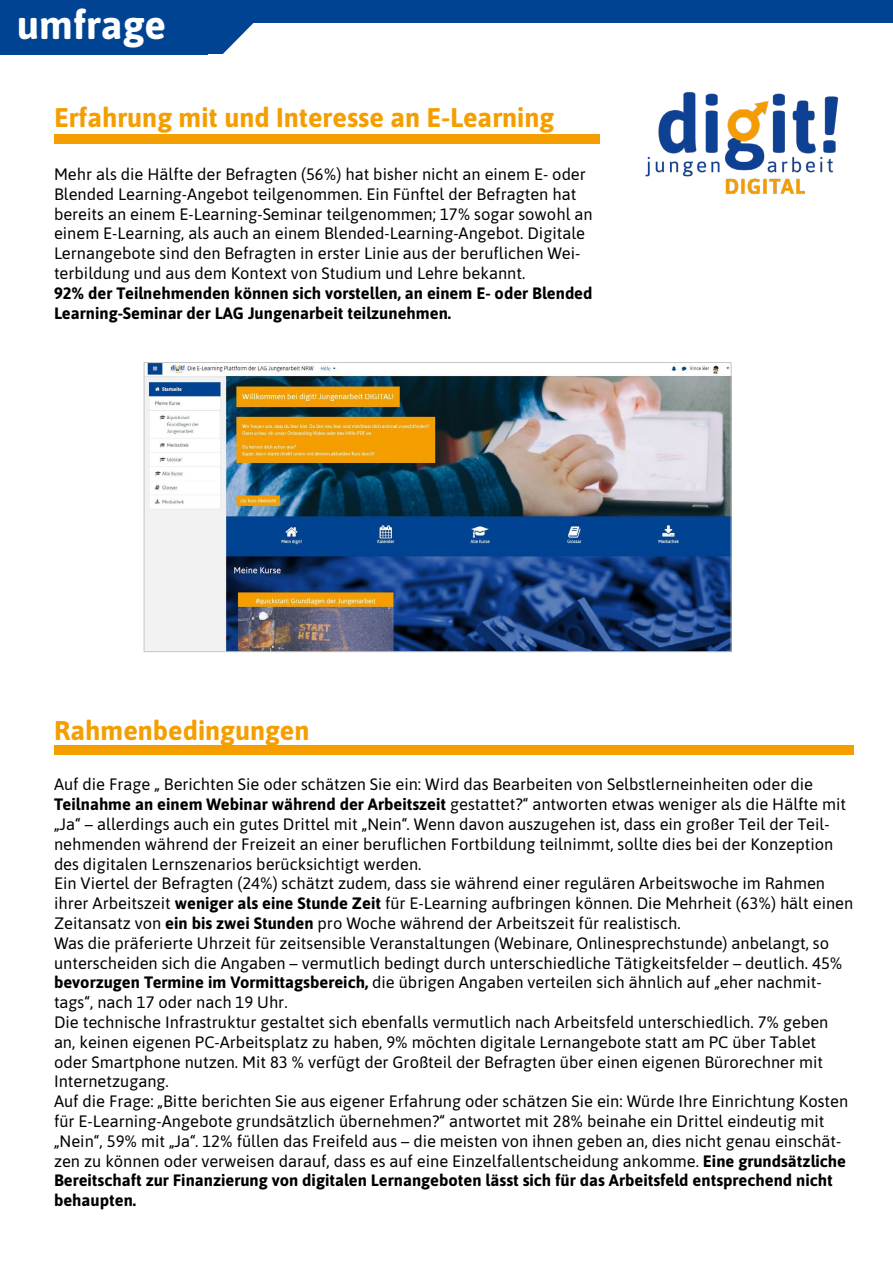
<style>
.page{position:relative;width:893px;height:1263px;background:#fff}
.page>*{position:absolute;margin:0;border:0;box-sizing:border-box;transform-origin:0 0}
.t1{font:700 40.2px "Asap";color:#fff}
.t2{font:700 27px "Asap";color:#f49e00}
.t3{font:16.5px/19.8px "Asap";color:#000}
.t4{font:700 16.5px/19.8px "Asap";color:#000}
.s1{font-weight:700}
</style>
<div class="page">
<img style="left:645px;top:92px;width:194px;height:103px">
<div style="left:110px;top:0;width:783px;height:22px;background:#004393"></div>
<div style="left:0;top:0;width:208px;height:54px;background:#004393"></div>
<svg style="left:208px;top:22px;width:48px;height:32px"></svg>
<div style="left:54px;top:135px;width:546px;height:9px;background:#f49e00"></div>
<div style="left:54px;top:745px;width:799px;height:9px;background:#f49e00"></div>
<img style="left:146px;top:364px;width:583px;height:286px">
<div style="left:144px;top:362px;width:587px;height:290px;border:1px solid #c5c6c6"></div>
<h1 class="t1" style="left:17px;top:-3px;width:151px">umfrage</h1>
<h2 class="t2" style="left:54px;top:99px;width:502px">Erfahrung mit und Interesse an E-Learning</h2>
<p class="t3" style="left:54px;top:163px;width:540px">Mehr als die Hälfte der Befragten (56%) hat bisher nicht an einem E- oder Blended Learning-Angebot teilgenommen. Ein Fünftel der Befragten hat bereits an einem E-Learning-Seminar teilgenommen; 17% sogar sowohl an einem E-Learning, als auch an einem Blended-Learning-Angebot. Digitale Lernangebote sind den Befragten in erster Linie aus der beruflichen Wei&shy;terbildung und aus dem Kontext von Studium und Lehre bekannt.</p>
<p class="t4" style="left:54px;top:282px;width:540px">92% der Teilnehmenden können sich vorstellen, an einem E- oder Blended<br>Learning-Seminar der LAG Jungenarbeit teilzunehmen.</p>
<h2 class="t2" style="left:54px;top:711px;width:257px">Rahmenbedingungen</h2>
<p class="t3" style="left:54px;top:774px;width:801px">Auf die Frage „ Berichten Sie oder schätzen Sie ein: Wird das Bearbeiten von Selbstlerneinheiten oder die <span class="s1">Teilnahme an einem Webinar während der Arbeitszeit</span> gestattet?“ antworten etwas weniger als die Hälfte mit „Ja“ – allerdings auch ein gutes Drittel mit „Nein“. Wenn davon auszugehen ist, dass ein großer Teil der Teil&shy;nehmenden während der Freizeit an einer beruflichen Fortbildung teilnimmt, sollte dies bei der Konzeption des digitalen Lernszenarios berücksichtigt werden.<br>Ein Viertel der Befragten (24%) schätzt zudem, dass sie während einer regulären Arbeitswoche im Rahmen ihrer Arbeitszeit <span class="s1">weniger als eine Stunde Zeit</span> für E-Learning aufbringen können. Die Mehrheit (63%) hält einen Zeitansatz von <span class="s1">ein bis zwei Stunden</span> pro Woche während der Arbeitszeit für realistisch.<br>Was die präferierte Uhrzeit für zeitsensible Veranstaltungen (Webinare, Onlinesprechstunde) anbelangt, so unterscheiden sich die Angaben – vermutlich bedingt durch unterschiedliche Tätigkeitsfelder – deutlich. 45% <span class="s1">bevorzugen Termine im Vormittagsbereich,</span> die übrigen Angaben verteilen sich ähnlich auf „eher nachmit&shy;tags“, nach 17 oder nach 19 Uhr.<br>Die technische Infrastruktur gestaltet sich ebenfalls vermutlich nach Arbeitsfeld unterschiedlich. 7% geben an, keinen eigenen PC-Arbeitsplatz zu haben, 9% möchten digitale Lernangebote statt am PC über Tablet oder Smartphone nutzen. Mit 83 % verfügt der Großteil der Befragten über einen eigenen Bürorechner mit Internetzugang.<br>Auf die Frage: „Bitte berichten Sie aus eigener Erfahrung oder schätzen Sie ein: Würde Ihre Einrichtung Kosten für E-Learning-Angebote grundsätzlich übernehmen?“ antwortet mit 28% beinahe ein Drittel eindeutig mit „Nein“, 59% mit „Ja“. 12% füllen das Freifeld aus – die meisten von ihnen geben an, dies nicht genau einschät&shy;zen zu können oder verweisen darauf, dass es auf eine Einzelfallentscheidung ankomme. <span class="s1">Eine grundsätzliche Bereitschaft zur Finanzierung von digitalen Lernangeboten lässt sich für das Arbeitsfeld entsprechend nicht behaupten.</span></p>
</div>
